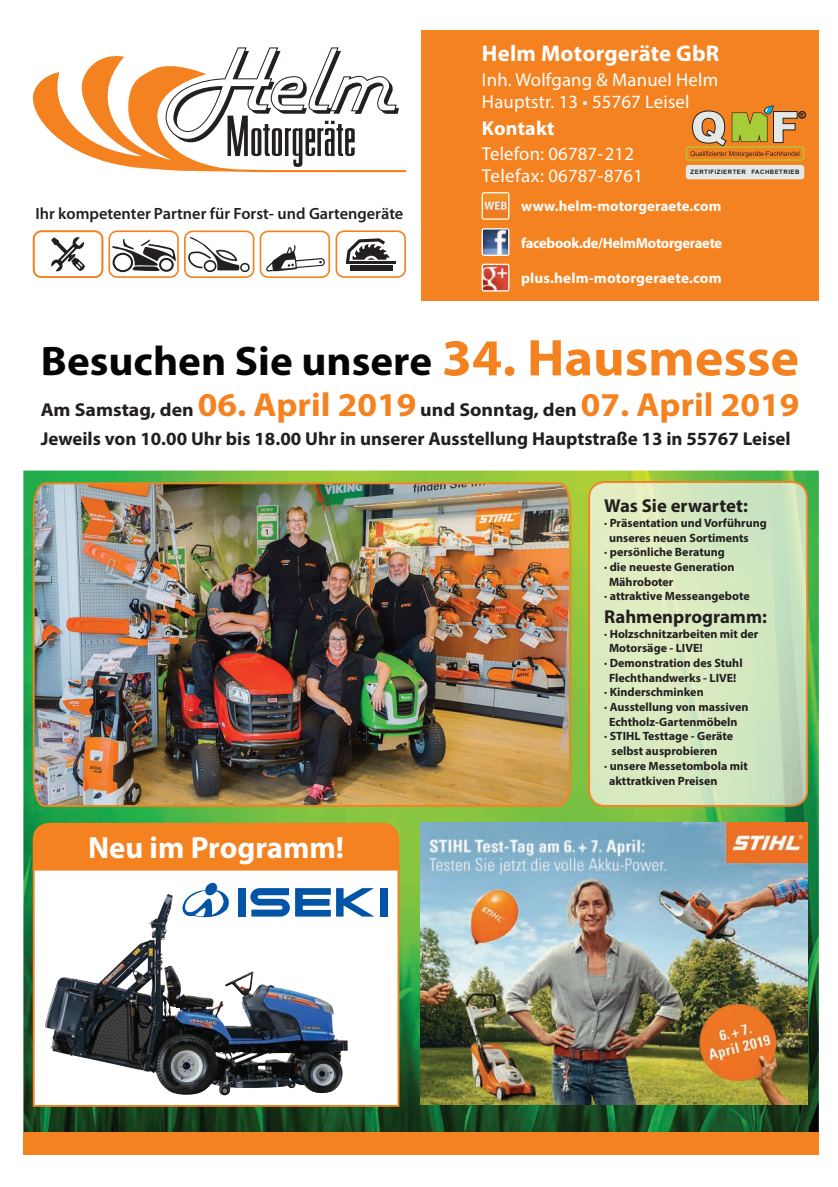
<style>
.page{position:relative;width:838px;height:1187px;background:#fff}
.page>*{position:absolute;margin:0;border:0;box-sizing:border-box;transform-origin:0 0}
.t1{font:700 41.4px "Myriad Pro";color:#040503;scale:1.04 1}
.t2{font:700 30.75px "Myriad Pro";color:#fff}
.t3{font:700 22.65px "Myriad Pro";letter-spacing:.01em;color:#fff}
.t4{font:700 20.1px "Myriad Pro";letter-spacing:.01em;color:#fff}
.t5{font:700 18.75px/29.1px "Myriad Pro";color:#231f20;scale:1.06 1}
.t6{font:18.75px/21.3px "Myriad Pro";letter-spacing:.01em;color:#fff}
.t7{font:700 18.75px "Myriad Pro";color:#231f20}
.t8{font:600 16.35px "Myriad Pro";color:#231f20}
.t9{font:700 14.7px "Myriad Pro";letter-spacing:.005em;color:#fff}
.t10{font:700 14.7px "Myriad Pro";letter-spacing:-.02em;color:#fff}
.t11{font:700 12px "Myriad Pro";color:#231f20}
.t12{font:900 9px "Arial";color:#231f20}
.t13{font:700 6px "Arial";letter-spacing:.08em;color:#231f20}
.s1{font-size:52.05px;color:#f58220}
.s2{font-size:33.45px;color:#f58220}
</style>
<div class="page">
<img style="left:23px;top:470px;width:796px;height:662px">
<div style="left:421px;top:30px;width:398px;height:270px;background:#f58220"></div>
<svg style="left:33px;top:56px;width:373px;height:116px"></svg>
<svg style="left:165px;top:48px;width:234px;height:119px"></svg>
<div style="left:335px;top:230px;width:71px;height:48px;border:2px solid #f58220;border-radius:8px"></div>
<div style="left:33px;top:230px;width:70px;height:48px;border:2px solid #f58220;border-radius:8px"></div>
<svg style="left:51px;top:237px;width:34px;height:34px"></svg>
<div style="left:260px;top:230px;width:70px;height:48px;border:2px solid #f58220;border-radius:8px"></div>
<svg style="left:266px;top:245px;width:59px;height:26px"></svg>
<div style="left:108px;top:230px;width:71px;height:48px;border:2px solid #f58220;border-radius:8px"></div>
<svg style="left:112px;top:239px;width:64px;height:34px"></svg>
<div style="left:184px;top:230px;width:70px;height:48px;border:2px solid #f58220;border-radius:8px"></div>
<div style="left:240px;top:263px;width:10px;height:9px;border:1px solid #231f20;border-radius:50%"></div>
<svg style="left:188px;top:237px;width:51px;height:36px"></svg>
<div style="left:349px;top:265px;width:43px;height:6px;background:#231f20"></div>
<hr style="left:346px;top:261px;width:49px;height:3px;background:#231f20">
<svg style="left:346px;top:238px;width:44px;height:23px"></svg>
<svg style="left:481px;top:228px;width:28px;height:28px"></svg>
<svg style="left:481px;top:264px;width:28px;height:27px"></svg>
<svg style="left:481px;top:192px;width:28px;height:28px"></svg>
<div style="left:23px;top:1132px;width:796px;height:22px;background:#f58220"></div>
<svg style="left:588px;top:481px;width:220px;height:325px;fill:#d8e9c0"></svg>
<img style="left:33px;top:482px;width:538px;height:324px">
<img style="left:420px;top:822px;width:387px;height:282px">
<svg style="left:33px;top:870px;width:366px;height:236px"></svg>
<div style="left:33px;top:822px;width:366px;height:48px;background:#f58220"></div>
<svg style="left:182px;top:882px;width:47px;height:37px"></svg>
<div style="left:238px;top:888px;width:8px;height:28px;background:#0154a6"></div>
<div style="left:380px;top:888px;width:8px;height:28px;background:#0154a6"></div>
<svg style="left:250px;top:888px;width:124px;height:28px"></svg>
<div style="left:686px;top:146px;width:118px;height:15px;border:1px solid #a6ce39;border-radius:2px"></div>
<svg style="left:690px;top:105px;width:109px;height:52px"></svg>
<div style="left:798px;top:111px;width:7px;height:7px;border:1px solid #231f20;border-radius:50%"></div>
<div style="left:686px;top:166px;width:117px;height:13px;background:#e4e9e6;border-radius:2px"></div>
<div style="left:686px;top:165px;width:118px;height:14px;border:1px solid #e4e9e6;border-radius:2px"></div>
<h3 class="t8" style="left:35px;top:203px;width:369px">Ihr kompetenter Partner für Forst- und Gartengeräte</h3>
<h3 class="t3" style="left:482px;top:39px;width:239px">Helm Motorgeräte GbR</h3>
<h3 class="t6" style="left:482px;top:69px;width:238px">Inh. Wolfgang &amp; Manuel Helm<br>Hauptstr. 13 • 55767 Leisel</h3>
<h3 class="t4" style="left:482px;top:115px;width:74px">Kontakt</h3>
<h3 class="t6" style="left:482px;top:143px;width:162px">Telefon: 06787-212<br>Telefax: 06787-8761</h3>
<p class="t9" style="left:521px;top:197px;width:202px">www.helm-motorgeraete.com</p>
<p class="t10" style="left:521px;top:233px;width:203px">facebook.de/HelmMotorgeraete</p>
<p class="t9" style="left:521px;top:268px;width:202px">plus.helm-motorgeraete.com</p>
<p class="t12" style="left:798px;top:108px;width:9px">®</p>
<p class="t13" style="left:690px;top:168px;width:110px">ZERTIFIZIERTER FACHBETRIEB</p>
<h1 class="t1" style="left:41px;top:334px;width:730px">Besuchen Sie unsere <span class="s1">34. Hausmesse</span></h1>
<h3 class="t5" style="left:41px;top:394px;width:717px">Am Samstag, den <span class="s2">06. April 2019</span> und Sonntag, den <span class="s2">07. April 2019<br></span>Jeweils von 10.00 Uhr bis 18.00 Uhr in unserer Ausstellung Hauptstraße 13 in 55767 Leisel</h3>
<h2 class="t2" style="left:88px;top:827px;width:257px">Neu im Programm!</h2>
<h3 class="t7" style="left:604px;top:493px;width:145px">Was Sie erwartet:</h3>
<p class="t11" style="left:604px;top:515px;width:164px">∙ Präsentation und Vorführung</p>
<p class="t11" style="left:609px;top:529px;width:141px">unseres neuen Sortiments</p>
<p class="t11" style="left:604px;top:544px;width:122px">∙ persönliche Beratung</p>
<p class="t11" style="left:604px;top:559px;width:132px">∙ die neueste Generation</p>
<p class="t11" style="left:609px;top:573px;width:66px">Mähroboter</p>
<p class="t11" style="left:604px;top:588px;width:147px">∙ attraktive Messeangebote</p>
<h3 class="t7" style="left:604px;top:604px;width:164px">Rahmenprogramm:</h3>
<p class="t11" style="left:604px;top:625px;width:156px">∙ Holzschnitzarbeiten mit der</p>
<p class="t11" style="left:609px;top:640px;width:95px">Motorsäge - LIVE!</p>
<p class="t11" style="left:604px;top:655px;width:140px">∙ Demonstration des Stuhl</p>
<p class="t11" style="left:609px;top:669px;width:129px">Flechthandwerks - LIVE!</p>
<p class="t11" style="left:604px;top:684px;width:101px">∙ Kinderschminken</p>
<p class="t11" style="left:604px;top:699px;width:146px">∙ Ausstellung von massiven</p>
<p class="t11" style="left:609px;top:713px;width:130px">Echtholz-Gartenmöbeln</p>
<p class="t11" style="left:604px;top:728px;width:130px">∙ STIHL Testtage - Geräte</p>
<p class="t11" style="left:611px;top:743px;width:107px">selbst ausprobieren</p>
<p class="t11" style="left:604px;top:757px;width:145px">∙ unsere Messetombola mit</p>
<p class="t11" style="left:609px;top:772px;width:110px">akttratkiven Preisen</p>
</div>
